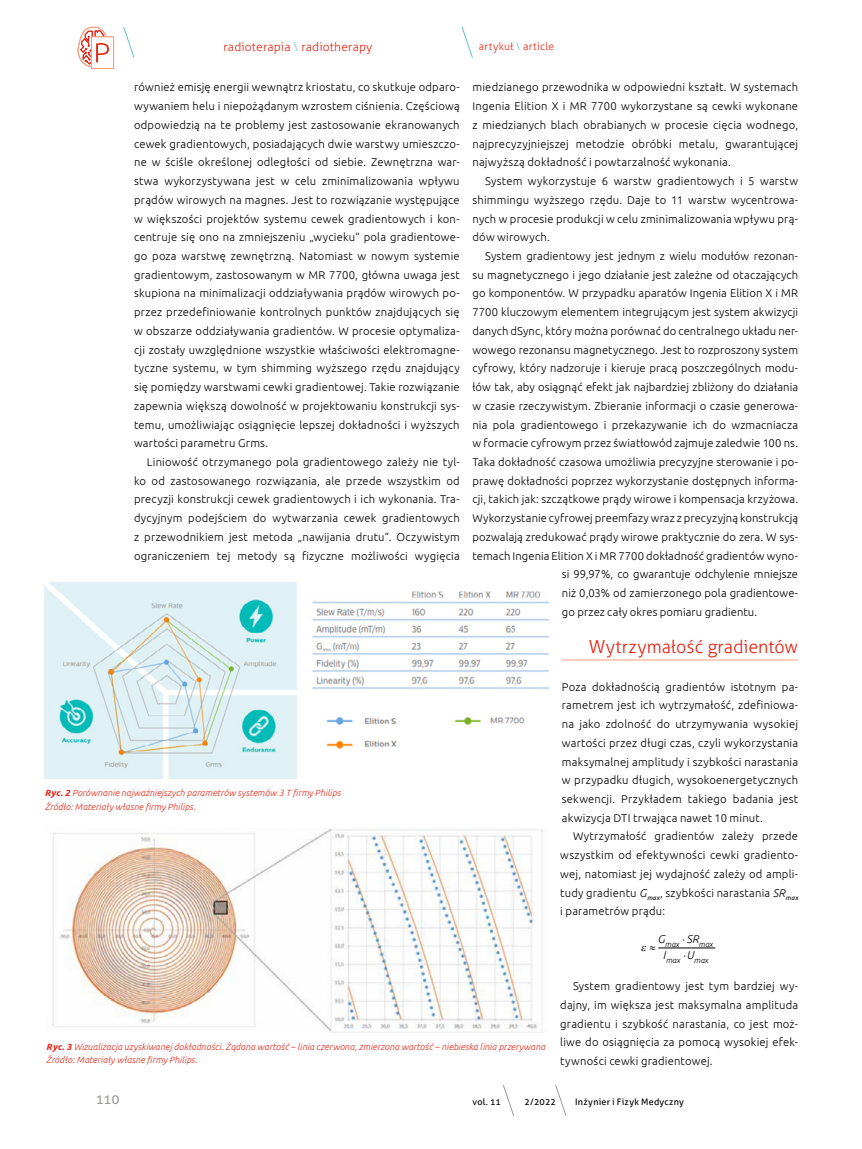
<style>
.page{position:relative;width:862px;height:1149px;background:#fff}
.page>*{position:absolute;margin:0;border:0;box-sizing:border-box;transform-origin:0 0}
.t1{font:300 18px "Aller";color:#e42313}
.t2{font:13.5px "Aller";color:#9d9d9c}
.t3{font:300 12px "Aller";letter-spacing:.015em;color:#e42313}
.t4{font:300 11.25px/18.8px "Ubuntu";letter-spacing:.01em;color:#000;text-align:justify}
.t5{font:italic 300 11.25px "Ubuntu";color:#000}
.t6{font:300 10.5px "Aller";letter-spacing:.025em;color:#e42313}
.t7{font:italic 300 9px/13.5px "Ubuntu";letter-spacing:.015em;color:#e42313}
.t8{font:9px "Aller";letter-spacing:.025em;color:#000}
.t9{font:italic 300 7.8px "Ubuntu";color:#000}
.s1{color:#61c3d9}
.s2{font-style:italic}
.s3{font-weight:700}
</style>
<div class="page">
<svg style="left:461px;top:26px;width:12px;height:32px"></svg>
<svg style="left:555px;top:1085px;width:11px;height:30px"></svg>
<svg style="left:123px;top:26px;width:12px;height:32px"></svg>
<svg style="left:503px;top:1085px;width:10px;height:30px"></svg>
<div style="left:91px;top:36px;width:23px;height:33px;background:#fff;border:1px solid #f49f7d"></div>
<svg style="left:77px;top:26px;width:33px;height:43px"></svg>
<hr style="left:561px;top:659px;width:236px;height:1px;background:#f49f7d">
<hr style="left:657px;top:947px;width:57px;height:1px;background:#000">
<img style="left:45px;top:582px;width:504px;height:196px">
<img style="left:52px;top:828px;width:491px;height:204px">
<p class="t3" style="left:223px;top:40px;width:150px">radioterapia <span class="s1">\</span> radiotherapy</p>
<p class="t6" style="left:478px;top:40px;width:77px">artykuł <span class="s1">\</span> article</p>
<p class="t4" style="left:134px;top:78px;width:327px">również emisję energii wewnątrz kriostatu, co skutkuje odparo&shy;wywaniem helu i niepożądanym wzrostem ciśnienia. Częściową odpowiedzią na te problemy jest zastosowanie ekranowanych cewek gradientowych, posiadających dwie warstwy umieszczo&shy;ne w ściśle określonej odległości od siebie. Zewnętrzna war&shy;stwa wykorzystywana jest w celu zminimalizowania wpływu prądów wirowych na magnes. Jest to rozwiązanie występujące w większości projektów systemu cewek gradientowych i kon&shy;centruje się ono na zmniejszeniu „wycieku” pola gradientowe&shy;go poza warstwę zewnętrzną. Natomiast w nowym systemie gradientowym, zastosowanym w MR 7700, główna uwaga jest skupiona na minimalizacji oddziaływania prądów wirowych po&shy;przez przedefiniowanie kontrolnych punktów znajdujących się w obszarze oddziaływania gradientów. W procesie optymaliza&shy;cji zostały uwzględnione wszystkie właściwości elektromagne&shy;tyczne systemu, w tym shimming wyższego rzędu znajdujący się pomiędzy warstwami cewki gradientowej. Takie rozwiązanie zapewnia większą dowolność w projektowaniu konstrukcji sys&shy;temu, umożliwiając osiągnięcie lepszej dokładności i wyższych wartości parametru Grms.</p>
<p class="t4" style="left:134px;top:452px;width:327px;text-indent:13px">Liniowość otrzymanego pola gradientowego zależy nie tyl&shy;ko od zastosowanego rozwiązania, ale przede wszystkim od precyzji konstrukcji cewek gradientowych i ich wykonania. Tra&shy;dycyjnym podejściem do wytwarzania cewek gradientowych z przewodnikiem jest metoda „nawijania drutu”. Oczywistym ograniczeniem tej metody są fizyczne możliwości wygięcia</p>
<p class="t4" style="left:472px;top:78px;width:327px">miedzianego przewodnika w odpowiedni kształt. W systemach Ingenia Elition X i MR 7700 wykorzystane są cewki wykonane z miedzianych blach obrabianych w procesie cięcia wodnego, najprecyzyjniejszej metodzie obróbki metalu, gwarantującej najwyższą dokładność i powtarzalność wykonania.</p>
<p class="t4" style="left:472px;top:171px;width:327px;text-indent:13px">System wykorzystuje 6 warstw gradientowych i 5 warstw shimmingu wyższego rzędu. Daje to 11 warstw wycentrowa&shy;nych w procesie produkcji w celu zminimalizowania wpływu prą&shy;dów wirowych.</p>
<p class="t4" style="left:485px;top:246px;width:314px">System gradientowy jest jednym z wielu modułów rezonan-</p>
<p class="t4" style="left:472px;top:265px;width:327px">su magnetycznego i jego działanie jest zależne od otaczających</p>
<p class="t4" style="left:472px;top:284px;width:327px">go komponentów. W przypadku aparatów Ingenia Elition X i MR</p>
<p class="t4" style="left:472px;top:302px;width:327px">7700 kluczowym elementem integrującym jest system akwizycji</p>
<p class="t4" style="left:472px;top:321px;width:327px">danych dSync, który można porównać do centralnego układu ner-</p>
<p class="t4" style="left:472px;top:340px;width:327px">wowego rezonansu magnetycznego. Jest to rozproszony system</p>
<p class="t4" style="left:472px;top:358px;width:327px">cyfrowy, który nadzoruje i kieruje pracą poszczególnych modu-</p>
<p class="t4" style="left:472px;top:377px;width:327px">łów tak, aby osiągnąć efekt jak najbardziej zbliżony do działania</p>
<p class="t4" style="left:472px;top:396px;width:327px">w czasie rzeczywistym. Zbieranie informacji o czasie generowa-</p>
<p class="t4" style="left:472px;top:415px;width:327px">nia pola gradientowego i przekazywanie ich do wzmacniacza</p>
<p class="t4" style="left:472px;top:433px;width:327px">w formacie cyfrowym przez światłowód zajmuje zaledwie 100 ns.</p>
<p class="t4" style="left:472px;top:452px;width:327px">Taka dokładność czasowa umożliwia precyzyjne sterowanie i po-</p>
<p class="t4" style="left:472px;top:471px;width:327px">prawę dokładności poprzez wykorzystanie dostępnych informa-</p>
<p class="t4" style="left:472px;top:489px;width:327px">cji, takich jak: szczątkowe prądy wirowe i kompensacja krzyżowa.</p>
<p class="t4" style="left:472px;top:508px;width:327px">Wykorzystanie cyfrowej preemfazy wraz z precyzyjną konstrukcją</p>
<p class="t4" style="left:472px;top:527px;width:327px">pozwalają zredukować prądy wirowe praktycznie do zera. W sys-</p>
<p class="t4" style="left:472px;top:545px;width:327px">temach Ingenia Elition X i MR 7700 dokładność gradientów wyno-</p>
<p class="t4" style="left:561px;top:564px;width:237px">si 99,97%, co gwarantuje odchylenie mniejsze</p>
<p class="t4" style="left:561px;top:583px;width:237px">niż 0,03% od zamierzonego pola gradientowe-</p>
<p class="t4" style="left:561px;top:602px;width:197px">go przez cały okres pomiaru gradientu.</p>
<h1 class="t1" style="left:588px;top:635px;width:211px">Wytrzymałość gradientów</h1>
<p class="t4" style="left:561px;top:676px;width:237px">Poza dokładnością gradientów istotnym pa&shy;rametrem jest ich wytrzymałość, zdefiniowa&shy;na jako zdolność do utrzymywania wysokiej wartości przez długi czas, czyli wykorzystania maksymalnej amplitudy i szybkości narastania w przypadku długich, wysokoenergetycznych sekwencji. Przykładem takiego badania jest akwizycja DTI trwająca nawet 10 minut.</p>
<p class="t4" style="left:560px;top:826px;width:239px;text-indent:13px">Wytrzymałość gradientów zależy przede wszystkim od efektywności cewki gradiento&shy;wej, natomiast jej wydajność zależy od ampli&shy;tudy gradientu <span class="s2">G</span><sub>max</sub>, szybkości narastania <span class="s2">SR</span><sub>max </sub>i parametrów prądu:</p>
<p class="t5" style="left:657px;top:932px;width:9px">G</p>
<p class="t5" style="left:686px;top:932px;width:14px">SR</p>
<p class="t5" style="left:662px;top:948px;width:4px">I</p>
<p class="t5" style="left:686px;top:948px;width:9px">U</p>
<p class="t7" style="left:45px;top:786px;width:297px"><span class="s3">Ryc. 2</span> Porównanie najważniejszych parametrów systemów 3 T firmy Philips<br>Źródło: Materiały własne firmy Philips.</p>
<p class="t9" style="left:664px;top:938px;width:16px">max</p>
<p class="t9" style="left:698px;top:938px;width:16px">max</p>
<p class="t9" style="left:665px;top:955px;width:16px">max</p>
<p class="t9" style="left:693px;top:955px;width:16px">max</p>
<p class="t4" style="left:560px;top:976px;width:239px;text-indent:13px">System gradientowy jest tym bardziej wy&shy;dajny, im większa jest maksymalna amplituda gradientu i szybkość narastania, co jest moż&shy;liwe do osiągnięcia za pomocą wysokiej efek&shy;tywności cewki gradientowej.</p>
<p class="t7" style="left:46px;top:1038px;width:500px"><span class="s3">Ryc. 3</span> Wizualizacja uzyskiwanej dokładności. Żądana wartość – linia czerwona, zmierzona wartość – niebieska linia przerywana<br>Źródło: Materiały własne firmy Philips.</p>
<p class="t2" style="left:96px;top:1090px;width:25px">110</p>
<p class="t8" style="left:472px;top:1095px;width:30px">vol. 11</p>
<p class="t8" style="left:524px;top:1095px;width:33px">2/2022</p>
<p class="t8" style="left:575px;top:1095px;width:110px">Inżynier i Fizyk Medyczny</p>
</div>
